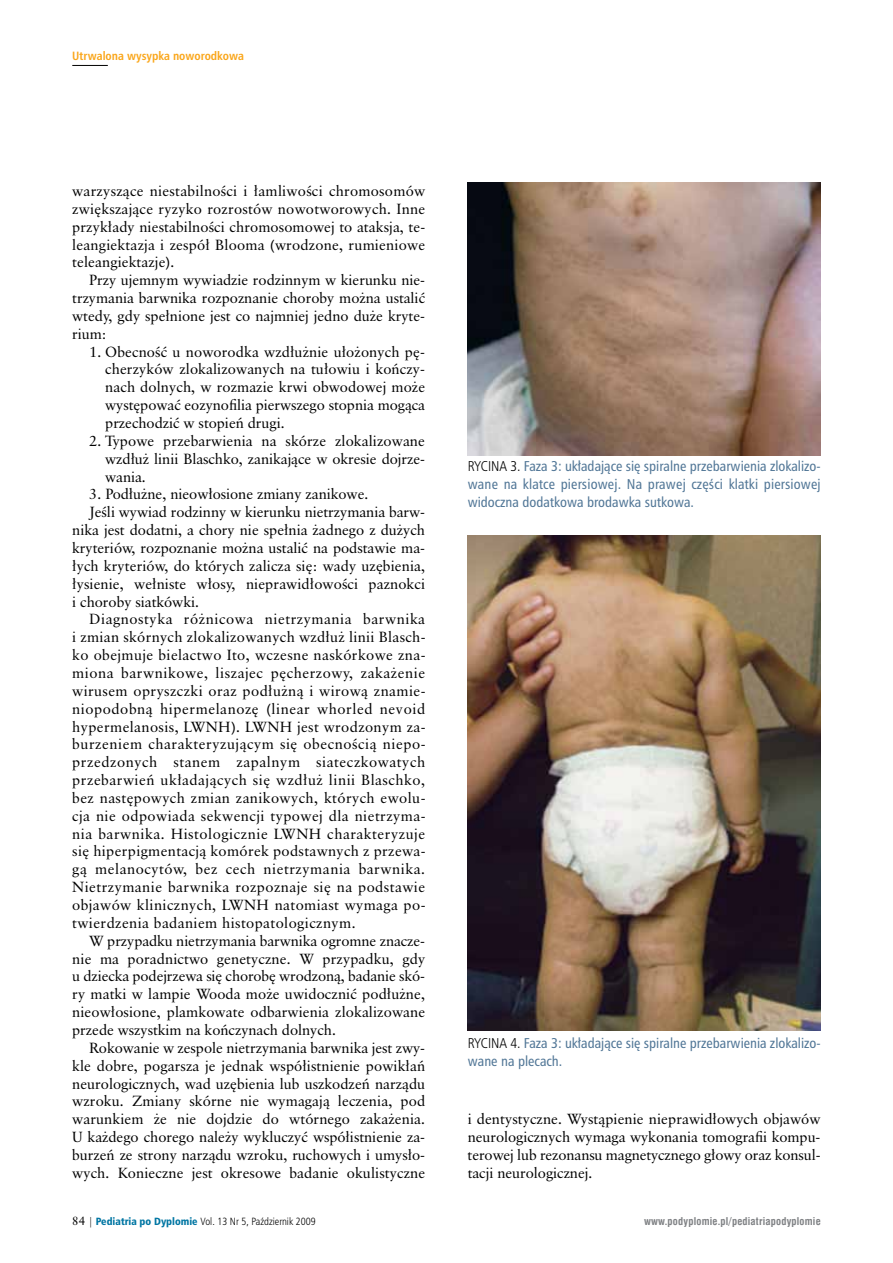
<style>
.page{position:relative;width:893px;height:1263px;background:#fff}
.page>*{position:absolute;margin:0;border:0;box-sizing:border-box;transform-origin:0 0}
.t1{font:14.7px/17.9px "Class Garmnd EU";letter-spacing:.005em;color:#000;text-align:justify}
.t2{font:14.7px "Class Garmnd EU";letter-spacing:.035em;color:#000}
.t3{font:14.7px "Class Garmnd EU";letter-spacing:.025em;color:#000}
.t4{font:14.7px "Class Garmnd EU";letter-spacing:.03em;color:#000}
.t5{font:14.25px/18px "Humnst 777 Cn EU";color:#527797;text-align:justify}
.t6{font:700 12px "Humnst 777 Cn EU";color:#faa61a}
.t7{font:10.5px "Humnst 777 Lt Cn EU";color:#000}
.t8{font:700 10.5px "Swis 721 Cn EU";letter-spacing:.02em;color:#808285}
.s1{font-family:"Humnst 777 Lt Cn EU";color:#000}
.s2{font-family:"Class Garmnd EU";font-size:12px}
.s3{font-family:"Humnst 777 Blk Cn EU";color:#0076a3}
</style>
<div class="page">
<img style="left:72px;top:64px;width:749px;height:967px">
<p class="t6" style="left:72px;top:48px;width:173px">Utrwalona wysypka noworodkowa</p>
<p class="t1" style="left:72px;top:182px;width:355px">warzyszące niestabilności i łamliwości chromosomów zwiększające ryzyko rozrostów nowotworowych. Inne przykłady niestabilności chromosomowej to ataksja, te&shy;leangiektazja i zespół Blooma (wrodzone, rumieniowe teleangiektazje).</p>
<p class="t1" style="left:72px;top:271px;width:354px;text-indent:17px">Przy ujemnym wywiadzie rodzinnym w kierunku nie&shy;trzymania barwnika rozpoznanie choroby można ustalić wtedy, gdy spełnione jest co najmniej jedno duże kryte&shy;rium:</p>
<p class="t1" style="left:105px;top:343px;width:321px;text-indent:-16px">1. Obecność u noworodka wzdłużnie ułożonych pę&shy;cherzyków zlokalizowanych na tułowiu i kończy&shy;nach dolnych, w rozmazie krwi obwodowej może występować eozynofilia pierwszego stopnia mogąca przechodzić w stopień drugi.</p>
<p class="t1" style="left:105px;top:432px;width:321px;text-indent:-16px">2. Typowe przebarwienia na skórze zlokalizowane wzdłuż linii Blaschko, zanikające w okresie dojrze&shy;wania.</p>
<p class="t1" style="left:89px;top:485px;width:281px">3. Podłużne, nieowłosione zmiany zanikowe.</p>
<p class="t1" style="left:89px;top:503px;width:337px">Jeśli wywiad rodzinny w kierunku nietrzymania barw-</p>
<p class="t1" style="left:72px;top:521px;width:354px">nika jest dodatni, a chory nie spełnia żadnego z dużych</p>
<p class="t1" style="left:72px;top:539px;width:354px">kryteriów, rozpoznanie można ustalić na podstawie ma-</p>
<p class="t1" style="left:72px;top:557px;width:354px">łych kryteriów, do których zalicza się: wady uzębienia,</p>
<p class="t1" style="left:72px;top:575px;width:354px">łysienie, wełniste włosy, nieprawidłowości paznokci</p>
<p class="t1" style="left:72px;top:592px;width:128px">i choroby siatkówki.</p>
<p class="t2" style="left:89px;top:610px;width:337px">Diagnostyka różnicowa nietrzymania barwnika</p>
<p class="t1" style="left:72px;top:628px;width:355px">i zmian skórnych zlokalizowanych wzdłuż linii Blasch-</p>
<p class="t3" style="left:72px;top:646px;width:355px">ko obejmuje bielactwo Ito, wczesne naskórkowe zna-</p>
<p class="t2" style="left:72px;top:664px;width:354px">miona barwnikowe, liszajec pęcherzowy, zakażenie</p>
<p class="t3" style="left:72px;top:682px;width:355px">wirusem opryszczki oraz podłużną i wirową znamie-</p>
<p class="t2" style="left:72px;top:699px;width:354px">niopodobną hipermelanozę (linear whorled nevoid</p>
<p class="t3" style="left:72px;top:717px;width:355px">hypermelanosis, LWNH). LWNH jest wrodzonym za-</p>
<p class="t2" style="left:72px;top:735px;width:355px">burzeniem charakteryzującym się obecnością niepo-</p>
<p class="t2" style="left:72px;top:753px;width:354px">przedzonych stanem zapalnym siateczkowatych</p>
<p class="t4" style="left:72px;top:771px;width:354px">przebarwień układających się wzdłuż linii Blaschko,</p>
<p class="t3" style="left:72px;top:789px;width:355px">bez następowych zmian zanikowych, których ewolu-</p>
<p class="t4" style="left:72px;top:807px;width:355px">cja nie odpowiada sekwencji typowej dla nietrzyma-</p>
<p class="t2" style="left:72px;top:824px;width:354px">nia barwnika. Histologicznie LWNH charakteryzuje</p>
<p class="t1" style="left:72px;top:842px;width:355px">się hiperpigmentacją komórek podstawnych z przewa-</p>
<p class="t2" style="left:72px;top:860px;width:354px">gą melanocytów, bez cech nietrzymania barwnika.</p>
<p class="t4" style="left:72px;top:878px;width:354px">Nietrzymanie barwnika rozpoznaje się na podstawie</p>
<p class="t3" style="left:72px;top:896px;width:355px">objawów klinicznych, LWNH natomiast wymaga po-</p>
<p class="t3" style="left:72px;top:914px;width:285px">twierdzenia badaniem histopatologicznym.</p>
<p class="t1" style="left:89px;top:932px;width:337px">W przypadku nietrzymania barwnika ogromne znacze-</p>
<p class="t1" style="left:72px;top:949px;width:354px">nie ma poradnictwo genetyczne. W przypadku, gdy</p>
<p class="t1" style="left:72px;top:967px;width:354px">u dziecka podejrzewa się chorobę wrodzoną, badanie skó-</p>
<p class="t1" style="left:72px;top:985px;width:354px">ry matki w lampie Wooda może uwidocznić podłużne,</p>
<p class="t1" style="left:72px;top:1003px;width:354px">nieowłosione, plamkowate odbarwienia zlokalizowane</p>
<p class="t1" style="left:72px;top:1021px;width:265px">przede wszystkim na kończynach dolnych.</p>
<p class="t1" style="left:89px;top:1039px;width:337px">Rokowanie w zespole nietrzymania barwnika jest zwy-</p>
<p class="t1" style="left:72px;top:1057px;width:354px">kle dobre, pogarsza je jednak współistnienie powikłań</p>
<p class="t1" style="left:72px;top:1074px;width:354px">neurologicznych, wad uzębienia lub uszkodzeń narządu</p>
<p class="t1" style="left:72px;top:1092px;width:354px">wzroku. Zmiany skórne nie wymagają leczenia, pod</p>
<p class="t1" style="left:72px;top:1110px;width:354px">warunkiem że nie dojdzie do wtórnego zakażenia.</p>
<p class="t1" style="left:72px;top:1128px;width:354px">U każdego chorego należy wykluczyć współistnienie za-</p>
<p class="t1" style="left:72px;top:1146px;width:354px">burzeń ze strony narządu wzroku, ruchowych i umysło-</p>
<p class="t1" style="left:72px;top:1164px;width:354px">wych. Konieczne jest okresowe badanie okulistyczne</p>
<p class="t5" style="left:468px;top:457px;width:354px"><span class="s1">RYCINA 3.</span> Faza 3: układające się spiralne przebarwienia zlokalizo&shy;wane na klatce piersiowej. Na prawej części klatki piersiowej widoczna dodatkowa brodawka sutkowa.</p>
<p class="t5" style="left:468px;top:1034px;width:354px"><span class="s1">RYCINA 4.</span> Faza 3: układające się spiralne przebarwienia zlokalizo&shy;wane na plecach.</p>
<p class="t1" style="left:468px;top:1110px;width:354px">i dentystyczne. Wystąpienie nieprawidłowych objawów neurologicznych wymaga wykonania tomografii kompu&shy;terowej lub rezonansu magnetycznego głowy oraz konsul&shy;tacji neurologicznej.</p>
<p class="t7" style="left:72px;top:1215px;width:245px"><span class="s2">84</span> | <span class="s3">Pediatria po Dyplomie</span> Vol. 13 Nr 5, Październik 2009</p>
<p class="t8" style="left:644px;top:1214px;width:178px">www.podyplomie.pl/pediatriapodyplomie</p>
</div>
